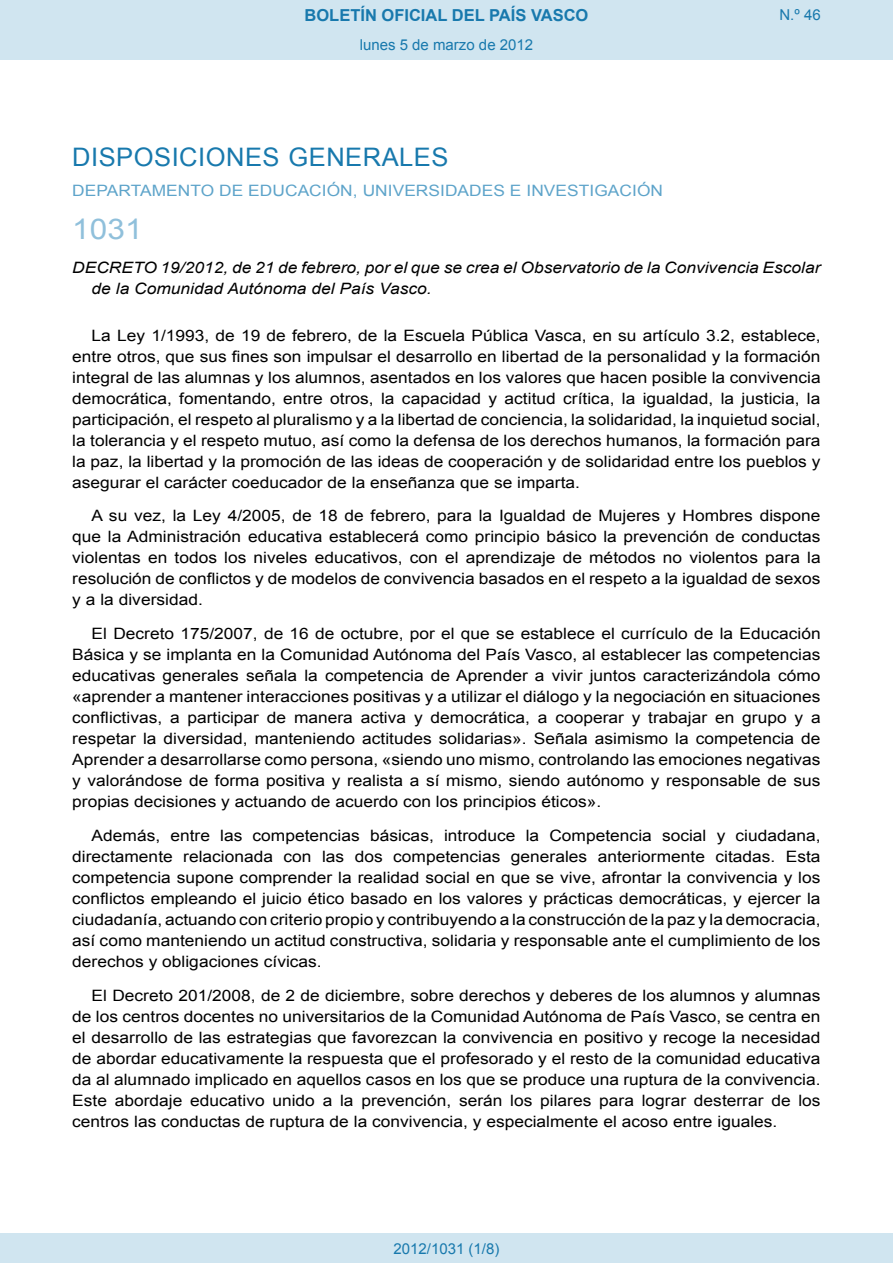
<style>
.page{position:relative;width:893px;height:1263px;background:#fff}
.page>*{position:absolute;margin:0;border:0;box-sizing:border-box;transform-origin:0 0}
.BOPVOrden{font:28.5px "Arial";color:#90c0db;scale:1.11 1}
.BOPVSeccion{font:25.5px "Arial";letter-spacing:.02em;color:#1879ad}
.t1{font:700 16.5px "Arial";color:#1879ad}
.BOPVDetalle{font:15.6px/21px "Arial";color:#000;text-align:justify;scale:1.11 1}
.BOPVTitulo{font:italic 15.6px/21px "Arial";color:#000;scale:1.11 1}
.BOPVOrganismo{font:15.6px "Arial";letter-spacing:.005em;color:#5ea4ca;scale:1.11 1}
.Paginacion_Centro{font:15px "Arial";color:#1879ad}
</style>
<div class="page">
<div style="left:0;top:0;width:893px;height:60px;background:#d0e5f0"></div>
<div style="left:0;top:1233px;width:893px;height:30px;background:#d0e5f0"></div>
<p class="t1" style="left:305px;top:4px;width:285px">BOLETÍN OFICIAL DEL PAÍS VASCO</p>
<p class="Paginacion_Centro" style="left:360px;top:35px;width:175px">lunes 5 de marzo de 2012</p>
<p class="Paginacion_Centro" style="left:779px;top:5px;width:43px">N.º 46</p>
<p class="BOPVSeccion" style="left:72px;top:141px;width:378px">DISPOSICIONES GENERALES</p>
<p class="BOPVOrganismo" style="left:72px;top:181px;width:534px">DEPARTAMENTO DE EDUCACIÓN, UNIVERSIDADES E INVESTIGACIÓN</p>
<p class="BOPVOrden" style="left:72px;top:211px;width:65px">1031</p>
<p class="BOPVTitulo" style="left:92px;top:257px;width:658px;text-indent:-19px">DECRETO 19/2012, de 21 de febrero, por el que se crea el Observatorio de la Convivencia Escolar de la Comunidad Autónoma del País Vasco.</p>
<p class="BOPVDetalle" style="left:72px;top:325px;width:676px;text-indent:19px">La Ley 1/1993, de 19 de febrero, de la Escuela Pública Vasca, en su artículo 3.2, establece, entre otros, que sus fines son impulsar el desarrollo en libertad de la personalidad y la formación integral de las alumnas y los alumnos, asentados en los valores que hacen posible la convivencia democrática, fomentando, entre otros, la capacidad y actitud crítica, la igualdad, la justicia, la participación, el respeto al pluralismo y a la libertad de conciencia, la solidaridad, la inquietud social, la tolerancia y el respeto mutuo, así como la defensa de los derechos humanos, la formación para la paz, la libertad y la promoción de las ideas de cooperación y de solidaridad entre los pueblos y asegurar el carácter coeducador de la enseñanza que se imparta.</p>
<p class="BOPVDetalle" style="left:72px;top:505px;width:676px;text-indent:19px">A su vez, la Ley 4/2005, de 18 de febrero, para la Igualdad de Mujeres y Hombres dispone que la Administración educativa establecerá como principio básico la prevención de conductas violentas en todos los niveles educativos, con el aprendizaje de métodos no violentos para la resolución de conflictos y de modelos de convivencia basados en el respeto a la igualdad de sexos y a la diversidad.</p>
<p class="BOPVDetalle" style="left:72px;top:623px;width:676px;text-indent:19px">El Decreto 175/2007, de 16 de octubre, por el que se establece el currículo de la Educación Básica y se implanta en la Comunidad Autónoma del País Vasco, al establecer las competencias educativas generales señala la competencia de Aprender a vivir juntos caracterizándola cómo «aprender a mantener interacciones positivas y a utilizar el diálogo y la negociación en situaciones conflictivas, a participar de manera activa y democrática, a cooperar y trabajar en grupo y a respetar la diversidad, manteniendo actitudes solidarias». Señala asimismo la competencia de Aprender a desarrollarse como persona, «siendo uno mismo, controlando las emociones negativas y valorándose de forma positiva y realista a sí mismo, siendo autónomo y responsable de sus propias decisiones y actuando de acuerdo con los principios éticos».</p>
<p class="BOPVDetalle" style="left:72px;top:825px;width:676px;text-indent:19px">Además, entre las competencias básicas, introduce la Competencia social y ciudadana, directamente relacionada con las dos competencias generales anteriormente citadas. Esta competencia supone comprender la realidad social en que se vive, afrontar la convivencia y los conflictos empleando el juicio ético basado en los valores y prácticas democráticas, y ejercer la ciudadanía, actuando con criterio propio y contribuyendo a la construcción de la paz y la democracia, así como manteniendo un actitud constructiva, solidaria y responsable ante el cumplimiento de los derechos y obligaciones cívicas.</p>
<p class="BOPVDetalle" style="left:72px;top:985px;width:676px;text-indent:19px">El Decreto 201/2008, de 2 de diciembre, sobre derechos y deberes de los alumnos y alumnas de los centros docentes no universitarios de la Comunidad Autónoma de País Vasco, se centra en el desarrollo de las estrategias que favorezcan la convivencia en positivo y recoge la necesidad de abordar educativamente la respuesta que el profesorado y el resto de la comunidad educativa da al alumnado implicado en aquellos casos en los que se produce una ruptura de la convivencia.<br>Este abordaje educativo unido a la prevención, serán los pilares para lograr desterrar de los centros las conductas de ruptura de la convivencia, y especialmente el acoso entre iguales.</p>
<p class="Paginacion_Centro" style="left:393px;top:1238px;width:107px">2012/1031 (1/8)</p>
</div>
